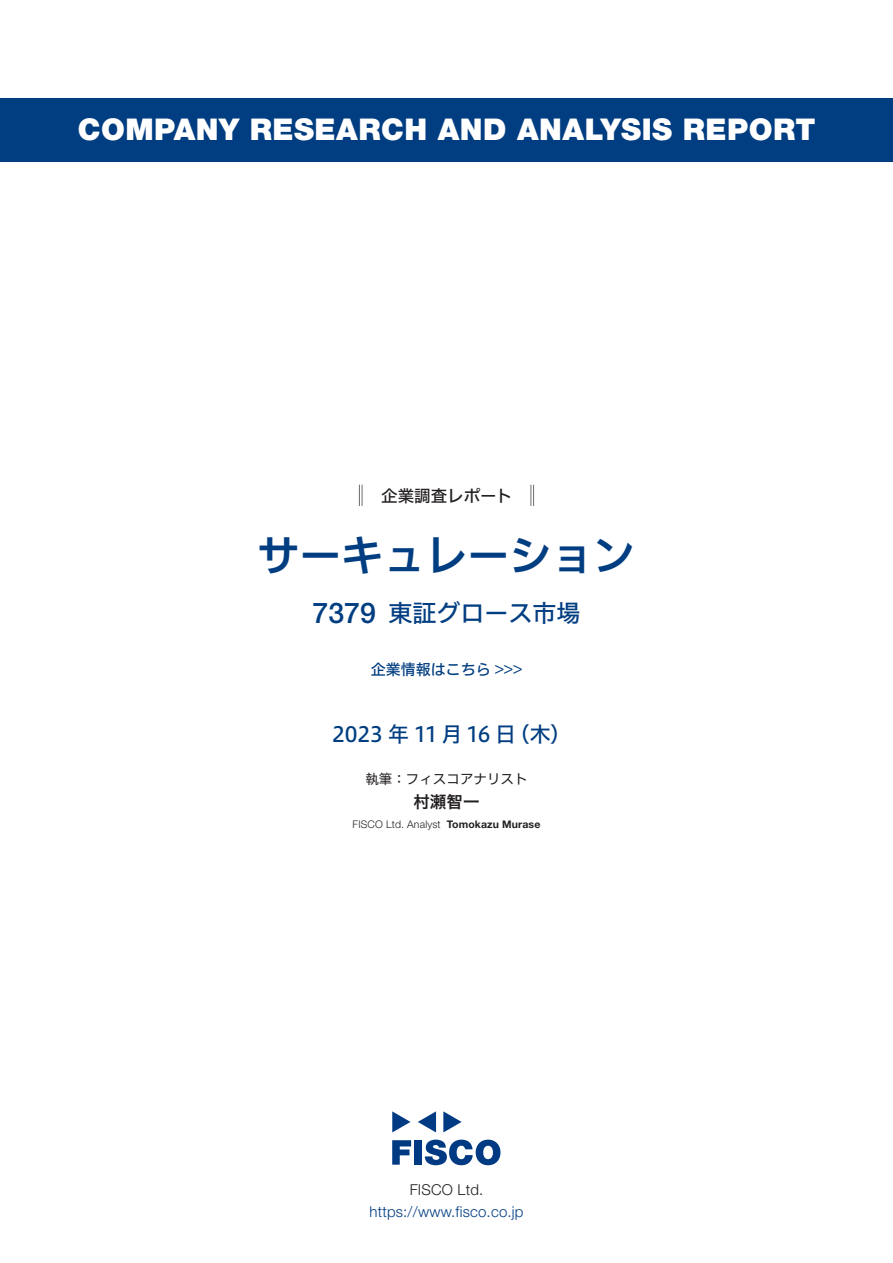
<style>
.page{position:relative;width:893px;height:1263px;background:#fff}
.page>*{position:absolute;margin:0;border:0;box-sizing:border-box;transform-origin:0 0}
.t1{font:42px "Hiragino UD Sans F Std N W6";color:#003d81}
.t2{font:900 30px "Helvetica Neue LT Std";letter-spacing:.015em;color:#fff}
.t3{font:500 28.5px "Helvetica Neue LT Std";color:#003d81}
.t4{font:24px "Hiragino UD Sans F Std N W5";color:#003d81}
.t5{font:21px "Hiragino UD Sans F Std N W5";letter-spacing:-.005em;color:#003d81}
.t6{font:16.5px "Hiragino UD Sans F Std N W5";color:#231f20}
.t7{font:16.5px "Hiragino UD Sans F Std N W6";color:#231f20}
.t8{font:300 15px "Helvetica Neue LT Std";letter-spacing:.015em;color:#003d81}
.t9{font:15px "Hiragino UD Sans F Std N W5";color:#003d81}
.t10{font:300 15px "Helvetica Neue LT Std";letter-spacing:.015em;color:#231f20}
.t11{font:13.5px "Hiragino UD Sans F Std N W4";color:#231f20}
.t12{font:300 10.5px "Helvetica Neue LT Std";letter-spacing:.015em;color:#231f20}
.t13{font:700 10.5px "Helvetica Neue LT Std";letter-spacing:.015em;color:#231f20}
</style>
<div class="page">
<svg style="left:392px;top:1140px;width:19px;height:25px"></svg>
<div style="left:414px;top:1140px;width:8px;height:25px;background:#003a83"></div>
<svg style="left:425px;top:1139px;width:75px;height:26px"></svg>
<svg style="left:392px;top:1111px;width:18px;height:21px"></svg>
<svg style="left:443px;top:1111px;width:19px;height:21px"></svg>
<svg style="left:418px;top:1111px;width:18px;height:21px"></svg>
<div style="left:0;top:98px;width:893px;height:64px;background:#003d81"></div>
<svg style="left:359px;top:485px;width:4px;height:21px"></svg>
<svg style="left:531px;top:485px;width:3px;height:21px"></svg>
<p class="t2" style="left:78px;top:112px;width:739px">COMPANY RESEARCH AND ANALYSIS REPORT</p>
<p class="t6" style="left:365px;top:483px;width:149px">　企業調査レポート</p>
<h1 class="t1" style="left:257px;top:523px;width:380px">サーキュレーション</h1>
<p class="t3" style="left:313px;top:596px;width:65px">7379</p>
<p class="t4" style="left:388px;top:594px;width:193px">東証グロース市場</p>
<p class="t9" style="left:371px;top:658px;width:153px">企業情報はこちら &lt;&lt;&lt;</p>
<p class="t5" style="left:332px;top:718px;width:185px">2023 年 11 月 16 日</p>
<p class="t5" style="left:509px;top:718px;width:64px">（木(</p>
<p class="t11" style="left:365px;top:768px;width:164px">執筆：フィスコアナリスト</p>
<p class="t7" style="left:413px;top:789px;width:67px">村瀬智一</p>
<p class="t13" style="left:447px;top:818px;width:95px">Tomokazu Murase</p>
<p class="t12" style="left:353px;top:818px;width:90px">FISCO Ltd. Analyst</p>
<p class="t10" style="left:410px;top:1180px;width:75px">FISCO Ltd.</p>
<p class="t8" style="left:369px;top:1202px;width:156px">https://www.fisco.co j p.</p>
</div>
